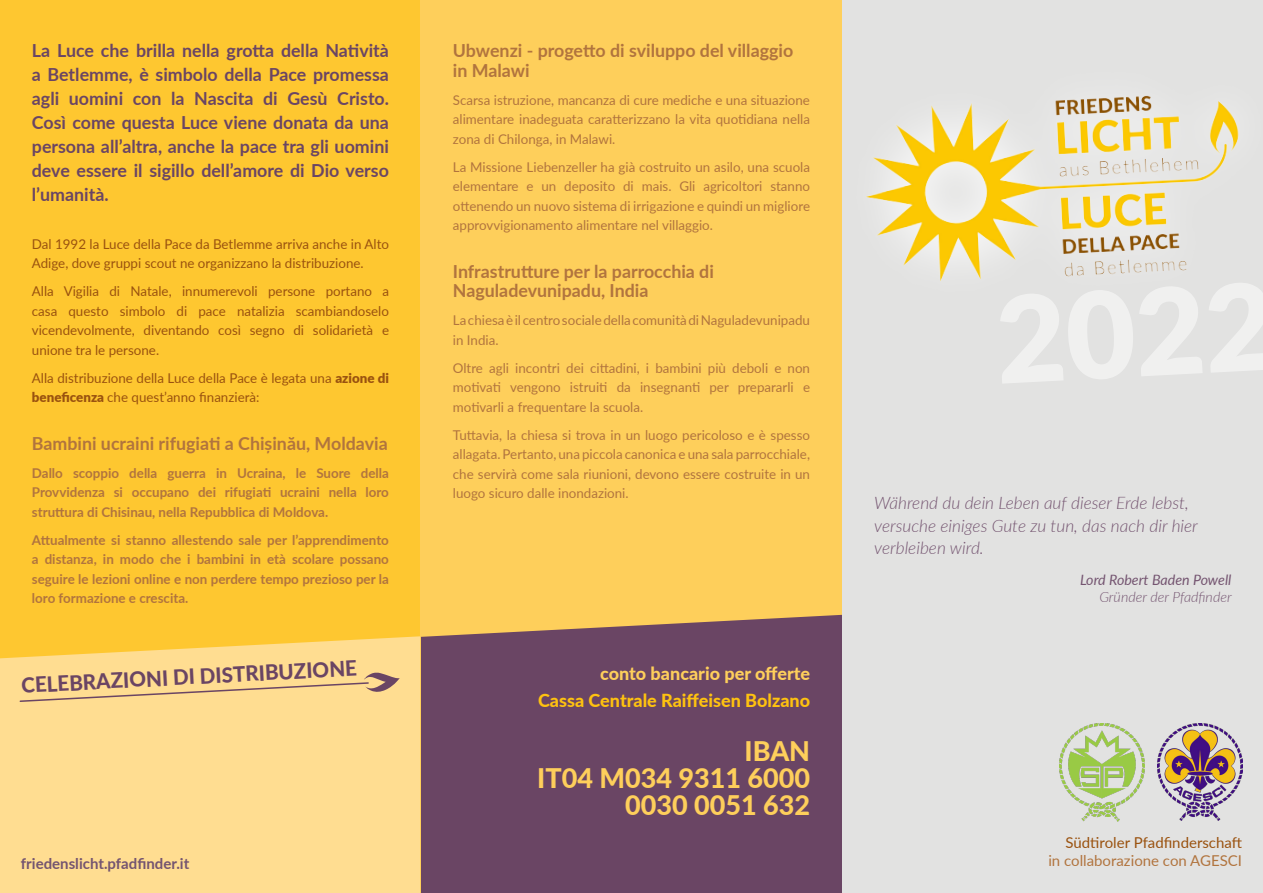
<style>
.page{position:relative;width:1263px;height:893px;background:#fff}
.page>*{position:absolute;margin:0;border:0;box-sizing:border-box;transform-origin:0 0}
.t1{font:800 27px/27px "Lato";color:#fecf5b;text-align:right}
.t2{font:800 21px "Lato";color:#6a4564}
.t3{font:700 18px/24px "Lato";color:#6a4564;text-align:justify}
.t4{font:700 18px/19.5px "Lato";color:#b1743e}
.t5{font:800 18px "Lato";color:#fec210}
.t6{font:800 18px "Lato";color:#fecf5b}
.t7{font:italic 300 17.25px/22.5px "Lato";color:#745470}
.t8{font:700 15px "Lato";color:#745470}
.t9{font:15px "Lato";color:#9a520f}
.t10{font:15px "Lato";color:#b1743e}
.t11{font:italic 14.25px/17.1px "Lato";color:#745470;text-align:right}
.t12{font:13.5px/19.5px "Lato";color:#b1743e;text-align:justify}
.t13{font:13.5px/19.5px "Lato";color:#9a520f}
.t14{font:700 13.5px/19.5px "Lato";color:#b1743e;text-align:justify}
.s1{font-weight:900}
.s2{font-weight:300}
</style>
<div class="page">
<div style="left:0;top:0;width:421px;height:729px;background:#fec730"></div>
<div style="left:0;top:635px;width:421px;height:258px;background:#ffdd91"></div>
<div style="left:421px;top:0;width:421px;height:893px;background:#fecf5b"></div>
<div style="left:421px;top:615px;width:421px;height:278px;background:#6a4564"></div>
<svg style="left:19px;top:672px;width:381px;height:31px;background:#f4d28d"></svg>
<div style="left:842px;top:0;width:421px;height:893px;background:#e2e2e1"></div>
<img style="left:866px;top:96px;width:373px;height:185px">
<img style="left:1157px;top:724px;width:85px;height:97px">
<img style="left:1060px;top:723px;width:85px;height:98px">
<p class="t3" style="left:32px;top:38px;width:359px">La Luce che brilla nella grotta della Natività a Betlemme, è simbolo della Pace promessa agli uomini con la Nascita di Gesù Cristo.<br>Così come questa Luce viene donata da una persona all’altra, anche la pace tra gli uomini deve essere il sigillo dell’amore di Dio verso l’umanità.</p>
<p class="t13" style="left:32px;top:233px;width:359px">Dal 1992 la Luce della Pace da Betlemme arriva anche in Alto<br>Adige, dove gruppi scout ne organizzano la distribuzione.</p>
<p class="t13" style="left:32px;top:281px;width:359px;text-align:justify">Alla Vigilia di Natale, innumerevoli persone portano a casa questo simbolo di pace natalizia scambiandoselo vicendevolmente, diventando così segno di solidarietà e unione tra le persone.</p>
<p class="t13" style="left:32px;top:367px;width:359px">Alla distribuzione della Luce della Pace è legata una <span class="s1">azione di beneficenza</span> che quest’anno finanzierà:</p>
<p class="t4" style="left:32px;top:432px;width:357px">Bambini ucraini rifugiati a Chișinău, Moldavia</p>
<p class="t14" style="left:32px;top:462px;width:359px">Dallo scoppio della guerra in Ucraina, le Suore della Provvidenza si occupano dei rifugiati ucraini nella loro struttura di Chisinau, nella Repubblica di Moldova.</p>
<p class="t14" style="left:32px;top:529px;width:359px">Attualmente si stanno allestendo sale per l’apprendimento a distanza, in modo che i bambini in età scolare possano seguire le lezioni online e non perdere tempo prezioso per la loro formazione e crescita.</p>
<p class="t2" style="left:21px;top:670px;width:337px;rotate:-3deg">CELEBRAZIONI DI DISTRIBUZIONE</p>
<p class="t8" style="left:21px;top:852px;width:170px">friedenslicht.pfadfinder.it</p>
<p class="t4" style="left:453px;top:40px;width:342px">Ubwenzi - progetto di sviluppo del villaggio in Malawi</p>
<p class="t12" style="left:453px;top:89px;width:359px">Scarsa istruzione, mancanza di cure mediche e una situazione alimentare inadeguata caratterizzano la vita quotidiana nella zona di Chilonga, in Malawi.</p>
<p class="t12" style="left:453px;top:156px;width:359px">La Missione Liebenzeller ha già costruito un asilo, una scuola elementare e un deposito di mais. Gli agricoltori stanno ottenendo un nuovo sistema di irrigazione e quindi un migliore approvvigionamento alimentare nel villaggio.</p>
<p class="t4" style="left:453px;top:260px;width:262px">Infrastrutture per la parrocchia di<br>Naguladevunipadu, India</p>
<p class="t12" style="left:453px;top:310px;width:359px">La chiesa è il centro sociale della comunità di Naguladevunipadu in India.</p>
<p class="t12" style="left:453px;top:357px;width:359px">Oltre agli incontri dei cittadini, i bambini più deboli e non motivati vengono istruiti da insegnanti per prepararli e motivarli a frequentare la scuola.</p>
<p class="t12" style="left:453px;top:424px;width:359px">Tuttavia, la chiesa si trova in un luogo pericoloso e è spesso allagata. Pertanto, una piccola canonica e una sala parrocchiale, che servirà come sala riunioni, devono essere costruite in un luogo sicuro dalle inondazioni.</p>
<p class="t6" style="left:600px;top:660px;width:211px">conto bancario per offerte</p>
<p class="t5" style="left:538px;top:687px;width:274px">Cassa Centrale Raiffeisen Bolzano</p>
<p class="t1" style="left:537px;top:737px;width:274px">IBAN<br>IT04 M034 9311 6000<br>0030 0051 632</p>
<p class="t7" style="left:874px;top:491px;width:325px">Während du dein Leben auf dieser Erde lebst, versuche einiges Gute zu tun, das nach dir hier verbleiben wird.</p>
<p class="t11" style="left:1080px;top:571px;width:153px">Lord Robert Baden Powell<br><span class="s2">Gründer der Pfadfinder</span></p>
<p class="t9" style="left:1065px;top:831px;width:178px">Südtiroler Pfadfinderschaft</p>
<p class="t10" style="left:1048px;top:849px;width:195px">in collaborazione con AGESCI</p>
</div>
